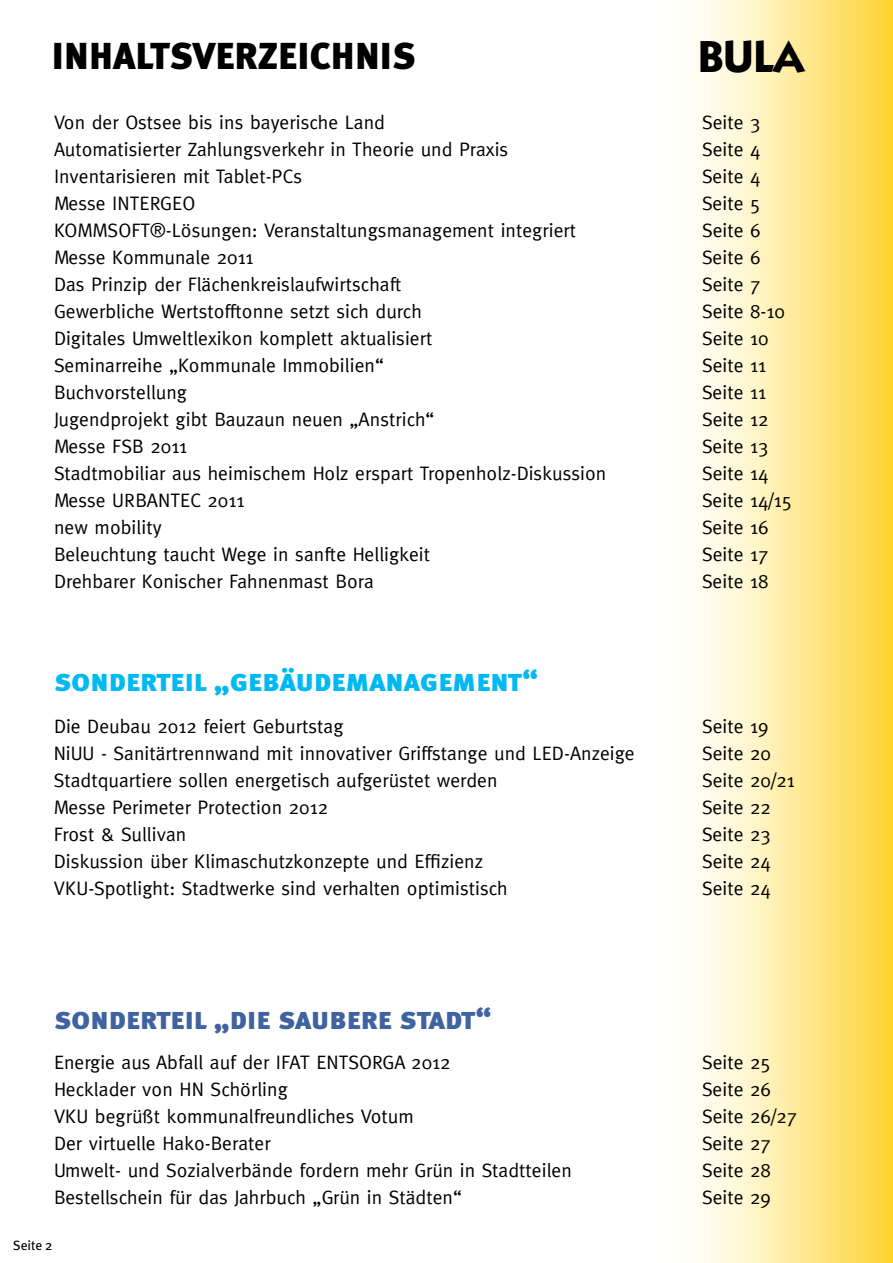
<style>
.page{position:relative;width:893px;height:1263px;background:#fff}
.page>*{position:absolute;margin:0;border:0;box-sizing:border-box;transform-origin:0 0}
.t1{font:700 45px "Itc Kabel LT";color:#000}
.t2{font:37.5px "Meta Black Caps";letter-spacing:.005em;color:#000}
.t3{font:30px "Meta Black Caps";color:#00b9f3}
.t4{font:30px "Meta Black Caps";letter-spacing:.005em;color:#3f62a0}
.t5{font:19.5px "Meta";letter-spacing:.005em;color:#000}
.t6{font:13.5px "Meta";color:#000}
</style>
<div class="page">
<svg style="left:691px;top:0;width:202px;height:1263px;background:#ffea9c"></svg>
<h2 class="t2" style="left:52px;top:33px;width:366px">INHALTSVERZEICHNIS</h2>
<h1 class="t1" style="left:698px;top:29px;width:107px">BULA</h1>
<p class="t5" style="left:54px;top:111px;width:332px">Von der Ostsee bis ins bayerische Land</p>
<p class="t5" style="left:702px;top:111px;width:60px">Seite 3</p>
<p class="t5" style="left:54px;top:138px;width:456px">Automatisierter Zahlungsverkehr in Theorie und Praxis</p>
<p class="t5" style="left:702px;top:138px;width:60px">Seite 4</p>
<p class="t5" style="left:54px;top:165px;width:250px">Inventarisieren mit Tablet-PCs</p>
<p class="t5" style="left:702px;top:165px;width:60px">Seite 4</p>
<p class="t5" style="left:54px;top:192px;width:143px">Messe INTERGEO</p>
<p class="t5" style="left:702px;top:192px;width:60px">Seite 5</p>
<p class="t5" style="left:54px;top:219px;width:524px">KOMMSOFT®-Lösungen: Veranstaltungsmanagement integriert</p>
<p class="t5" style="left:702px;top:219px;width:60px">Seite 6</p>
<p class="t5" style="left:54px;top:246px;width:201px">Messe Kommunale 2011</p>
<p class="t5" style="left:702px;top:246px;width:60px">Seite 6</p>
<p class="t5" style="left:54px;top:273px;width:349px">Das Prinzip der Flächenkreislaufwirtschaft</p>
<p class="t5" style="left:702px;top:273px;width:60px">Seite 7</p>
<p class="t5" style="left:54px;top:300px;width:369px">Gewerbliche Wertstofftonne setzt sich durch</p>
<p class="t5" style="left:702px;top:300px;width:84px">Seite 8-10</p>
<p class="t5" style="left:54px;top:327px;width:380px">Digitales Umweltlexikon komplett aktualisiert</p>
<p class="t5" style="left:702px;top:327px;width:68px">Seite 10</p>
<p class="t5" style="left:54px;top:354px;width:331px">Seminarreihe „Kommunale Immobilien“</p>
<p class="t5" style="left:702px;top:354px;width:65px">Seite 11</p>
<p class="t5" style="left:54px;top:381px;width:135px">Buchvorstellung</p>
<p class="t5" style="left:702px;top:381px;width:65px">Seite 11</p>
<p class="t5" style="left:54px;top:408px;width:382px">Jugendprojekt gibt Bauzaun neuen „Anstrich“</p>
<p class="t5" style="left:702px;top:408px;width:68px">Seite 12</p>
<p class="t5" style="left:54px;top:435px;width:135px">Messe FSB 2011</p>
<p class="t5" style="left:702px;top:435px;width:68px">Seite 13</p>
<p class="t5" style="left:54px;top:462px;width:554px">Stadtmobiliar aus heimischem Holz erspart Tropenholz-Diskussion</p>
<p class="t5" style="left:702px;top:462px;width:68px">Seite 14</p>
<p class="t5" style="left:54px;top:489px;width:192px">Messe URBANTEC 2011</p>
<p class="t5" style="left:702px;top:489px;width:92px">Seite 14/15</p>
<p class="t5" style="left:54px;top:516px;width:109px">new mobility</p>
<p class="t5" style="left:702px;top:516px;width:68px">Seite 16</p>
<p class="t5" style="left:54px;top:543px;width:378px">Beleuchtung taucht Wege in sanfte Helligkeit</p>
<p class="t5" style="left:702px;top:543px;width:68px">Seite 17</p>
<p class="t5" style="left:54px;top:570px;width:321px">Drehbarer Konischer Fahnenmast Bora</p>
<p class="t5" style="left:702px;top:570px;width:68px">Seite 18</p>
<h3 class="t3" style="left:54px;top:662px;width:485px">sonderteil „gebäudemanagement“</h3>
<p class="t5" style="left:54px;top:715px;width:291px">Die Deubau 2012 feiert Geburtstag</p>
<p class="t5" style="left:702px;top:715px;width:68px">Seite 19</p>
<p class="t5" style="left:54px;top:742px;width:582px">NiUU - Sanitärtrennwand mit innovativer Griffstange und LED-Anzeige</p>
<p class="t5" style="left:702px;top:742px;width:70px">Seite 20</p>
<p class="t5" style="left:54px;top:769px;width:445px">Stadtquartiere sollen energetisch aufgerüstet werden</p>
<p class="t5" style="left:702px;top:769px;width:94px">Seite 20/21</p>
<p class="t5" style="left:54px;top:796px;width:276px">Messe Perimeter Protection 2012</p>
<p class="t5" style="left:702px;top:796px;width:70px">Seite 22</p>
<p class="t5" style="left:54px;top:823px;width:134px">Frost &amp; Sullivan</p>
<p class="t5" style="left:702px;top:823px;width:70px">Seite 23</p>
<p class="t5" style="left:54px;top:850px;width:431px">Diskussion über Klimaschutzkonzepte und Effizienz</p>
<p class="t5" style="left:702px;top:850px;width:70px">Seite 24</p>
<p class="t5" style="left:54px;top:877px;width:455px">VKU-Spotlight: Stadtwerke sind verhalten optimistisch</p>
<p class="t5" style="left:702px;top:877px;width:70px">Seite 24</p>
<h3 class="t4" style="left:54px;top:1000px;width:439px">sonderteil „die saubere stadt“</h3>
<p class="t5" style="left:54px;top:1051px;width:398px">Energie aus Abfall auf der IFAT ENTSORGA 2012</p>
<p class="t5" style="left:702px;top:1051px;width:70px">Seite 25</p>
<p class="t5" style="left:54px;top:1078px;width:235px">Hecklader von HN Schörling</p>
<p class="t5" style="left:702px;top:1078px;width:70px">Seite 26</p>
<p class="t5" style="left:54px;top:1105px;width:361px">VKU begrüßt kommunalfreundliches Votum</p>
<p class="t5" style="left:702px;top:1105px;width:97px">Seite 26/27</p>
<p class="t5" style="left:54px;top:1132px;width:218px">Der virtuelle Hako-Berater</p>
<p class="t5" style="left:702px;top:1132px;width:70px">Seite 27</p>
<p class="t5" style="left:54px;top:1159px;width:519px">Umwelt- und Sozialverbände fordern mehr Grün in Stadtteilen</p>
<p class="t5" style="left:702px;top:1159px;width:70px">Seite 28</p>
<p class="t5" style="left:54px;top:1186px;width:409px">Bestellschein für das Jahrbuch „Grün in Städten“</p>
<p class="t5" style="left:702px;top:1186px;width:70px">Seite 29</p>
<p class="t6" style="left:13px;top:1237px;width:41px">Seite 2</p>
</div>
